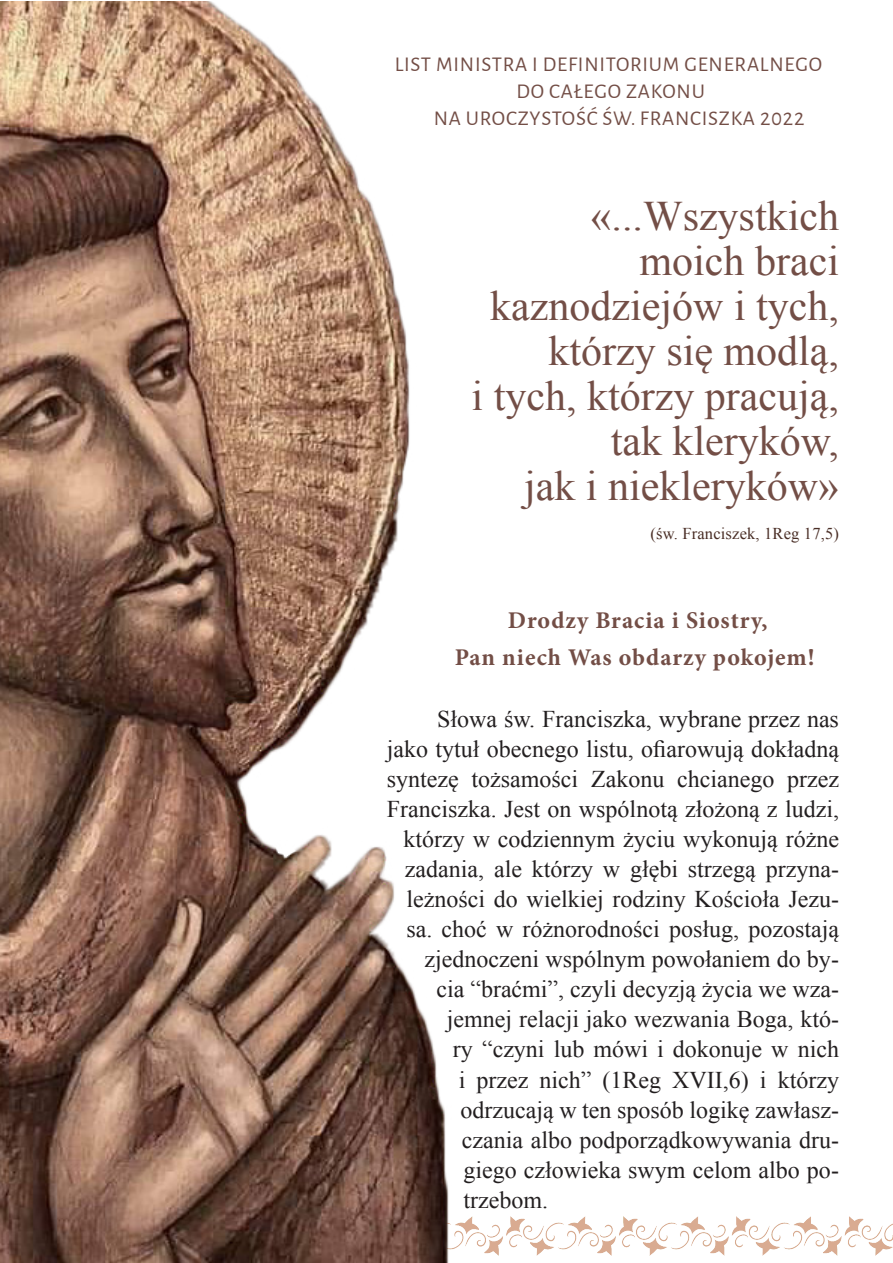
<style>
.page{position:relative;width:893px;height:1263px;background:#fff}
.page>*{position:absolute;margin:0;border:0;box-sizing:border-box;transform-origin:0 0}
.t1{font:42px/45px "Times New Roman";color:#734e46;text-align:right}
.t2{font:24px "Times New Roman";color:#231f20}
.t3{font:700 24px "Minion Pro";letter-spacing:.04em;color:#734e46}
.t4{font:21px "Alegreya Sans SC";letter-spacing:.035em;color:#734e46}
.t5{font:16.5px "Times New Roman";letter-spacing:.01em;color:#492d25}
</style>
<div class="page">
<img style="left:452px;top:1216px;width:441px;height:39px">
<img style="left:0;top:1px;width:452px;height:1262px">
<p class="t4" style="left:395px;top:50px;width:429px">LIST MINISTRA I DEFINITORIUM GENERALNEGO</p>
<p class="t4" style="left:516px;top:77px;width:190px">DO CAŁEGO ZAKONU</p>
<p class="t4" style="left:434px;top:104px;width:372px">NA UROCZYSTOŚĆ ŚW. FRANCISZKA 2022</p>
<p class="t1" style="left:590px;top:193px;width:250px">«...Wszystkich</p>
<p class="t1" style="left:639px;top:238px;width:201px">moich braci</p>
<p class="t1" style="left:490px;top:283px;width:350px">kaznodziejów i tych, którzy się modlą,</p>
<p class="t1" style="left:472px;top:373px;width:369px">i tych, którzy pracują, tak kleryków,</p>
<p class="t1" style="left:524px;top:463px;width:316px">jak i niekleryków»</p>
<p class="t5" style="left:651px;top:523px;width:190px">(św. Franciszek, 1Reg 17,5)</p>
<p class="t3" style="left:508px;top:606px;width:261px">Drodzy Bracia i Siostry,</p>
<p class="t3" style="left:455px;top:643px;width:361px">Pan niech Was obdarzy pokojem!</p>
<p class="t2" style="left:437px;top:703px;width:403px">Słowa św. Franciszka, wybrane przez nas</p>
<p class="t2" style="left:387px;top:733px;width:453px">jako tytuł obecnego listu, ofiarowują dokładną</p>
<p class="t2" style="left:387px;top:763px;width:453px">syntezę tożsamości Zakonu chcianego przez</p>
<p class="t2" style="left:387px;top:793px;width:453px">Franciszka. Jest on wspólnotą złożoną z ludzi,</p>
<p class="t2" style="left:403px;top:823px;width:437px">którzy w codziennym życiu wykonują różne</p>
<p class="t2" style="left:405px;top:853px;width:435px">zadania, ale którzy w głębi strzegą przyna-</p>
<p class="t2" style="left:406px;top:883px;width:434px">leżności do wielkiej rodziny Kościoła Jezu-</p>
<p class="t2" style="left:406px;top:913px;width:434px">sa. choć w różnorodności posług, pozostają</p>
<p class="t2" style="left:424px;top:943px;width:416px">zjednoczeni wspólnym powołaniem do by-</p>
<p class="t2" style="left:436px;top:973px;width:404px">cia “braćmi”, czyli decyzją życia we wza-</p>
<p class="t2" style="left:447px;top:1003px;width:393px">jemnej relacji jako wezwania Boga, któ-</p>
<p class="t2" style="left:453px;top:1033px;width:387px">ry “czyni lub mówi i dokonuje w nich</p>
<p class="t2" style="left:459px;top:1063px;width:381px">i przez nich” (1Reg XVII,6) i którzy</p>
<p class="t2" style="left:460px;top:1093px;width:380px">odrzucają w ten sposób logikę zawłasz-</p>
<p class="t2" style="left:462px;top:1123px;width:378px">czania albo podporządkowywania dru-</p>
<p class="t2" style="left:463px;top:1153px;width:377px">giego człowieka swym celom albo po-</p>
<p class="t2" style="left:463px;top:1183px;width:86px">trzebom.</p>
</div>
